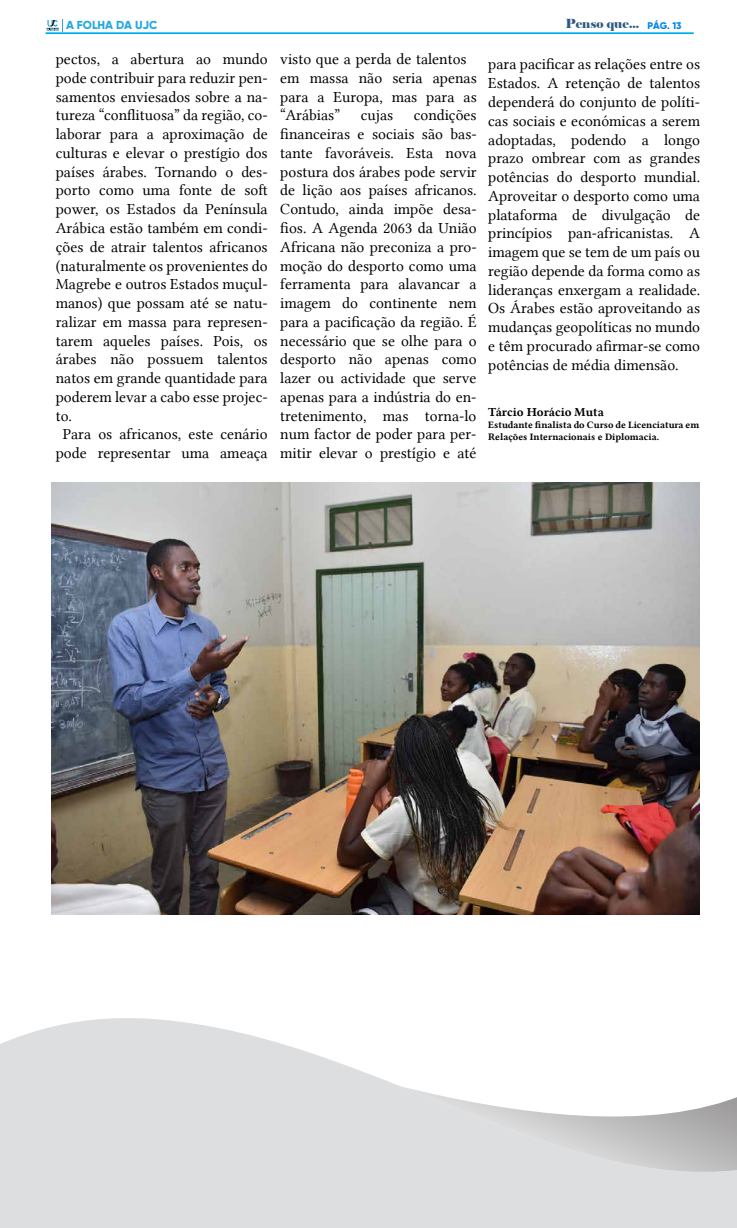
<style>
.page{position:relative;width:737px;height:1228px;background:#fff}
.page>*{position:absolute;margin:0;border:0;box-sizing:border-box;transform-origin:0 0}
.t1{font:15.66px/18.7px "Lin Libertine";color:#000;text-align:justify}
.t2{font:12.42px "Elephant";color:#2d5980}
.t3{font:12.42px "Lin Libertine B";color:#000}
.t4{font:800 11.64px "Gilroy";color:#25a9e0}
.t5{font:9.89px/11.9px "Lin Libertine B";color:#000}
.s1{font-family:"Gilroy";font-weight:800;font-size:9.62px;color:#0085e8}
</style>
<div class="page">
<svg style="left:0;top:1018px;width:737px;height:209px;fill:#dddedf"></svg>
<hr style="left:46px;top:32px;width:647px;height:2px;background:#00aeef">
<svg style="left:47px;top:19px;width:16px;height:13px"></svg>
<img style="left:51px;top:482px;width:648px;height:432px">
<p class="t4" style="left:66px;top:18px;width:93px">A FOLHA DA UJC</p>
<p class="t2" style="left:565px;top:16px;width:117px">Penso que... <span class="s1">PÁG. 13</span></p>
<p class="t1" style="left:280px;top:50px;width:198px;text-align:left">visto que a perda de talentos em massa não seria apenas para a Europa, mas para as “Arábias”</p>
<p class="t1" style="left:56px;top:50px;width:213px">pectos, a abertura ao mundo</p>
<p class="t1" style="left:56px;top:68px;width:213px">pode contribuir para reduzir pen-</p>
<p class="t1" style="left:56px;top:87px;width:213px">samentos enviesados sobre a na-</p>
<p class="t1" style="left:56px;top:106px;width:213px">tureza “conflituosa” da região, co-</p>
<p class="t1" style="left:56px;top:125px;width:213px">laborar para a aproximação de</p>
<p class="t1" style="left:56px;top:143px;width:213px">culturas e elevar o prestígio dos</p>
<p class="t1" style="left:56px;top:162px;width:213px">países árabes. Tornando o des-</p>
<p class="t1" style="left:56px;top:181px;width:213px">porto como uma fonte de soft</p>
<p class="t1" style="left:56px;top:200px;width:213px">power, os Estados da Península</p>
<p class="t1" style="left:56px;top:218px;width:213px">Arábica estão também em condi-</p>
<p class="t1" style="left:56px;top:237px;width:213px">ções de atrair talentos africanos</p>
<p class="t1" style="left:56px;top:256px;width:213px">(naturalmente os provenientes do</p>
<p class="t1" style="left:56px;top:275px;width:213px">Magrebe e outros Estados muçul-</p>
<p class="t1" style="left:56px;top:293px;width:213px">manos) que possam até se natu-</p>
<p class="t1" style="left:56px;top:312px;width:213px">ralizar em massa para represen-</p>
<p class="t1" style="left:56px;top:331px;width:213px">tarem aqueles países. Pois, os</p>
<p class="t1" style="left:56px;top:350px;width:213px">árabes não possuem talentos</p>
<p class="t1" style="left:56px;top:368px;width:213px">natos em grande quantidade para</p>
<p class="t1" style="left:56px;top:387px;width:213px">poderem levar a cabo esse projec-</p>
<p class="t1" style="left:56px;top:406px;width:18px">to.</p>
<p class="t1" style="left:63px;top:425px;width:206px">Para os africanos, este cenário</p>
<p class="t1" style="left:56px;top:443px;width:213px">pode representar uma ameaça</p>
<p class="t1" style="left:488px;top:55px;width:213px">para pacificar as relações entre os Estados. A retenção de talentos dependerá do conjunto de políti&shy;cas sociais e económicas a serem adoptadas, podendo a longo prazo ombrear com as grandes potências do desporto mundial.<br>Aproveitar o desporto como uma plataforma de divulgação de princípios pan-africanistas. A imagem que se tem de um país ou região depende da forma como as lideranças enxergam a realidade.<br>Os Árabes estão aproveitando as mudanças geopolíticas no mundo e têm procurado afirmar-se como potências de média dimensão.</p>
<p class="t3" style="left:488px;top:403px;width:117px">Tárcio Horácio Muta</p>
<p class="t5" style="left:488px;top:418px;width:213px">Estudante finalista do Curso de Licenciatura em<br>Relações Internacionais e Diplomacia.</p>
<p class="t1" style="left:280px;top:106px;width:198px;text-indent:133px">condições financeiras e sociais são bas&shy;tante favoráveis. Esta nova postura dos árabes pode servir de lição aos países africanos.<br>Contudo, ainda impõe desa&shy;fios. A Agenda 2063 da União Africana não preconiza a pro&shy;moção do desporto como uma ferramenta para alavancar a imagem do continente nem para a pacificação da região. É necessário que se olhe para o desporto não apenas como lazer ou actividade que serve apenas para a indústria do en&shy;tretenimento, mas torna-lo num factor de poder para per&shy;mitir elevar o prestígio e até</p>
<p class="t1" style="left:361px;top:106px;width:34px">cujas</p>
</div>
